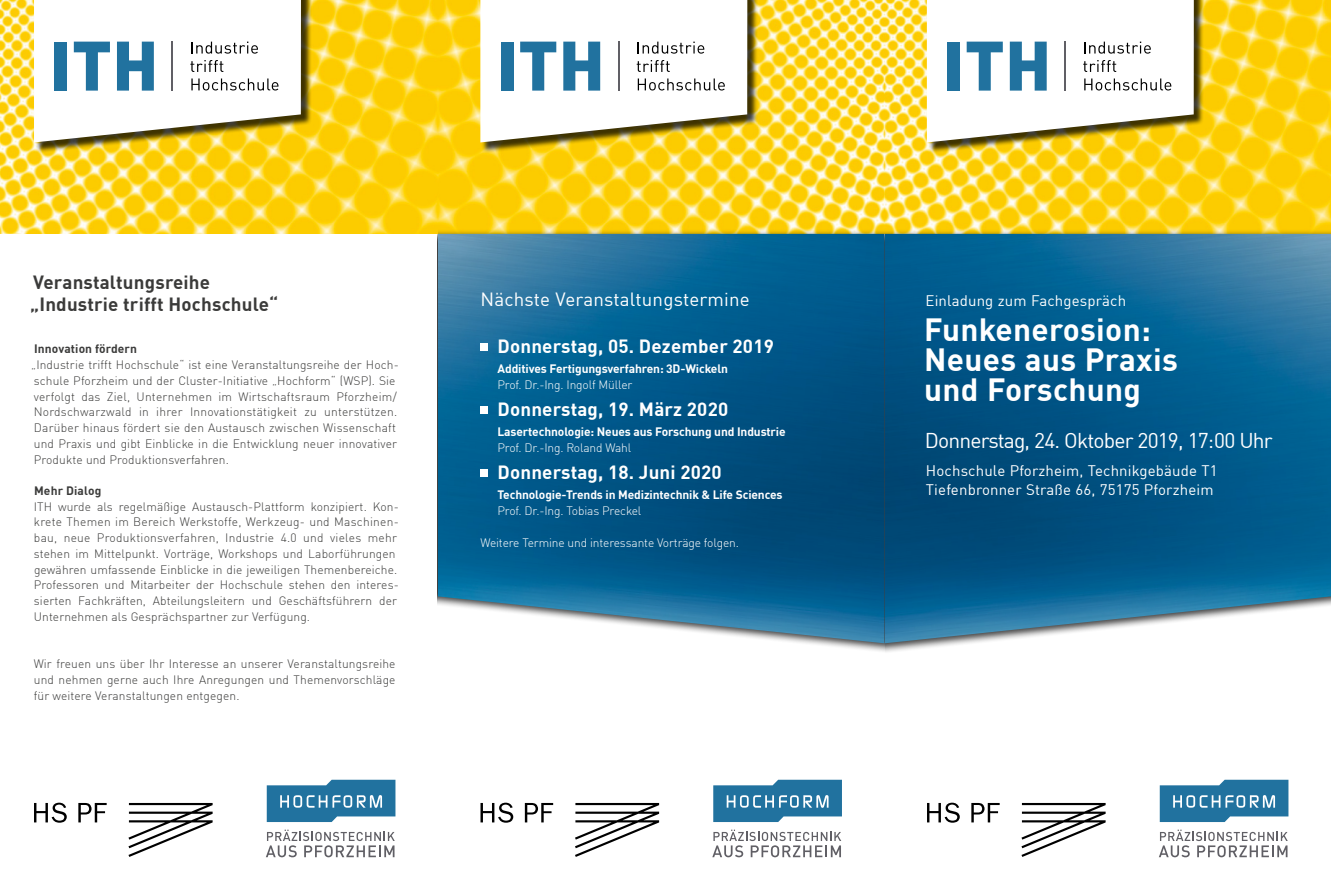
<style>
.page{position:relative;width:1331px;height:893px;background:#fff}
.page>*{position:absolute;margin:0;border:0;box-sizing:border-box;transform-origin:0 0}
.t1{font:700 31.5px/30px "DIN Offc";letter-spacing:.01em;color:#fff}
.t2{font:21px "DIN Offc";letter-spacing:-.04em;color:#fff}
.t3{font:700 18.75px "DIN Offc";letter-spacing:.01em;color:#fff}
.t4{font:700 18.75px/21.8px "DIN Offc";letter-spacing:.01em;color:#3b3b3a}
.t5{font:18.75px "DIN Offc";letter-spacing:.01em;color:#fff}
.t6{font:15px/19.5px "DIN Offc";letter-spacing:.01em;color:#fff}
.t7{font:300 12px/15.8px "DIN Offc";letter-spacing:.01em;color:#3b3b3a}
.t8{font:700 12px "DIN Offc";letter-spacing:-.01em;color:#fff}
.t9{font:300 12px "DIN Offc";letter-spacing:-.01em;color:#fff}
.t10{font:700 12px "DIN Offc";letter-spacing:.01em;color:#3b3b3a}
</style>
<div class="page">
<img style="left:884px;top:0;width:447px;height:229px">
<div style="left:884px;top:229px;width:447px;height:425px;background:#000;opacity:.75"></div>
<div style="left:928px;top:0;width:277px;height:153px;background:#000;opacity:.75"></div>
<svg style="left:927px;top:0;width:267px;height:142px"></svg>
<hr style="left:1064px;top:42px;width:2px;height:49px;background:#605f65">
<svg style="left:438px;top:0;width:446px;height:858px"></svg>
<div style="left:438px;top:229px;width:446px;height:425px;background:#000;opacity:.75"></div>
<div style="left:482px;top:0;width:276px;height:153px;background:#000;opacity:.75"></div>
<svg style="left:480px;top:0;width:267px;height:142px"></svg>
<hr style="left:618px;top:42px;width:1px;height:49px;background:#605f65">
<img style="left:0;top:0;width:438px;height:234px">
<svg style="left:712px;top:830px;width:129px;height:27px"></svg>
<svg style="left:713px;top:780px;width:129px;height:42px"></svg>
<svg style="left:266px;top:830px;width:129px;height:27px"></svg>
<svg style="left:267px;top:780px;width:128px;height:42px"></svg>
<svg style="left:1159px;top:830px;width:129px;height:27px"></svg>
<svg style="left:1160px;top:780px;width:128px;height:42px"></svg>
<svg style="left:1021px;top:803px;width:85px;height:54px"></svg>
<svg style="left:927px;top:803px;width:73px;height:20px"></svg>
<svg style="left:575px;top:803px;width:84px;height:54px"></svg>
<svg style="left:480px;top:803px;width:73px;height:20px"></svg>
<div style="left:480px;top:343px;width:8px;height:7px;background:#fff"></div>
<div style="left:480px;top:406px;width:8px;height:7px;background:#fff"></div>
<div style="left:480px;top:469px;width:8px;height:7px;background:#fff"></div>
<svg style="left:128px;top:803px;width:85px;height:54px"></svg>
<svg style="left:34px;top:803px;width:73px;height:20px"></svg>
<div style="left:35px;top:0;width:277px;height:153px;background:#000;opacity:.75"></div>
<svg style="left:34px;top:0;width:267px;height:142px"></svg>
<hr style="left:172px;top:42px;width:1px;height:49px;background:#605f65">
<h3 class="t4" style="left:30px;top:270px;width:250px">Veranstaltungsreihe „Industrie trifft Hochschule“</h3>
<p class="t10" style="left:34px;top:341px;width:104px">Innovation fördern</p>
<p class="t7" style="left:31px;top:357px;width:369px">„Industrie trifft Hochschule“ ist eine Veranstaltungsreihe der Hoch&shy;schule Pforzheim und der Cluster-Initiative „Hochform“ (WSP). Sie verfolgt das Ziel, Unternehmen im Wirtschaftsraum Pforzheim/ Nordschwarzwald in ihrer Innovationstätigkeit zu unterstützen.<br>Darüber hinaus fördert sie den Austausch zwischen Wissenschaft und Praxis und gibt Einblicke in die Entwicklung neuer innovativer Produkte und Produktionsverfahren.</p>
<p class="t10" style="left:34px;top:483px;width:69px">Mehr Dialog</p>
<p class="t7" style="left:34px;top:498px;width:367px">ITH wurde als regelmäßige Austausch-Plattform konzipiert. Kon&shy;krete Themen im Bereich Werkstoffe, Werkzeug- und Maschinen&shy;bau, neue Produktionsverfahren, Industrie 4.0 und vieles mehr stehen im Mittelpunkt. Vorträge, Workshops und Laborführungen gewähren umfassende Einblicke in die jeweiligen Themenbereiche.<br>Professoren und Mitarbeiter der Hochschule stehen den interes&shy;sierten Fachkräften, Abteilungsleitern und Geschäftsführern der Unternehmen als Gesprächspartner zur Verfügung.</p>
<p class="t7" style="left:34px;top:656px;width:363px;text-align:justify">Wir freuen uns über Ihr Interesse an unserer Veranstaltungsreihe und nehmen gerne auch Ihre Anregungen und Themenvorschläge für weitere Veranstaltungen entgegen.</p>
<h3 class="t5" style="left:480px;top:288px;width:271px">Nächste Veranstaltungstermine</h3>
<p class="t6" style="left:925px;top:291px;width:202px">Einladung zum Fachgespräch</p>
<h3 class="t3" style="left:497px;top:334px;width:278px">Donnerstag, 05. Dezember 2019</h3>
<p class="t8" style="left:497px;top:361px;width:232px">Additives Fertigungsverfahren: 3D-Wickeln</p>
<p class="t9" style="left:497px;top:377px;width:136px">Prof. Dr.-Ing. Ingolf Müller</p>
<h3 class="t3" style="left:497px;top:397px;width:232px">Donnerstag, 19. März 2020</h3>
<p class="t8" style="left:497px;top:424px;width:290px">Lasertechnologie: Neues aus Forschung und Industrie</p>
<p class="t9" style="left:497px;top:440px;width:135px">Prof. Dr.-Ing. Roland Wahl</p>
<h3 class="t3" style="left:497px;top:460px;width:226px">Donnerstag, 18. Juni 2020</h3>
<p class="t8" style="left:497px;top:487px;width:287px">Technologie-Trends in Medizintechnik &amp; Life Sciences</p>
<p class="t9" style="left:497px;top:503px;width:145px">Prof. Dr.-Ing. Tobias Preckel</p>
<p class="t9" style="left:480px;top:535px;width:260px">Weitere Termine und interessante Vorträge folgen.</p>
<h1 class="t1" style="left:924px;top:314px;width:255px">Funkenerosion:<br>Neues aus Praxis und Forschung</h1>
<h2 class="t2" style="left:925px;top:427px;width:349px">Donnerstag, 24. Oktober 2019, 17:00 Uhr</h2>
<p class="t6" style="left:926px;top:460px;width:293px">Hochschule Pforzheim, Technikgebäude T1<br>Tiefenbronner Straße 66, 75175 Pforzheim</p>
</div>
